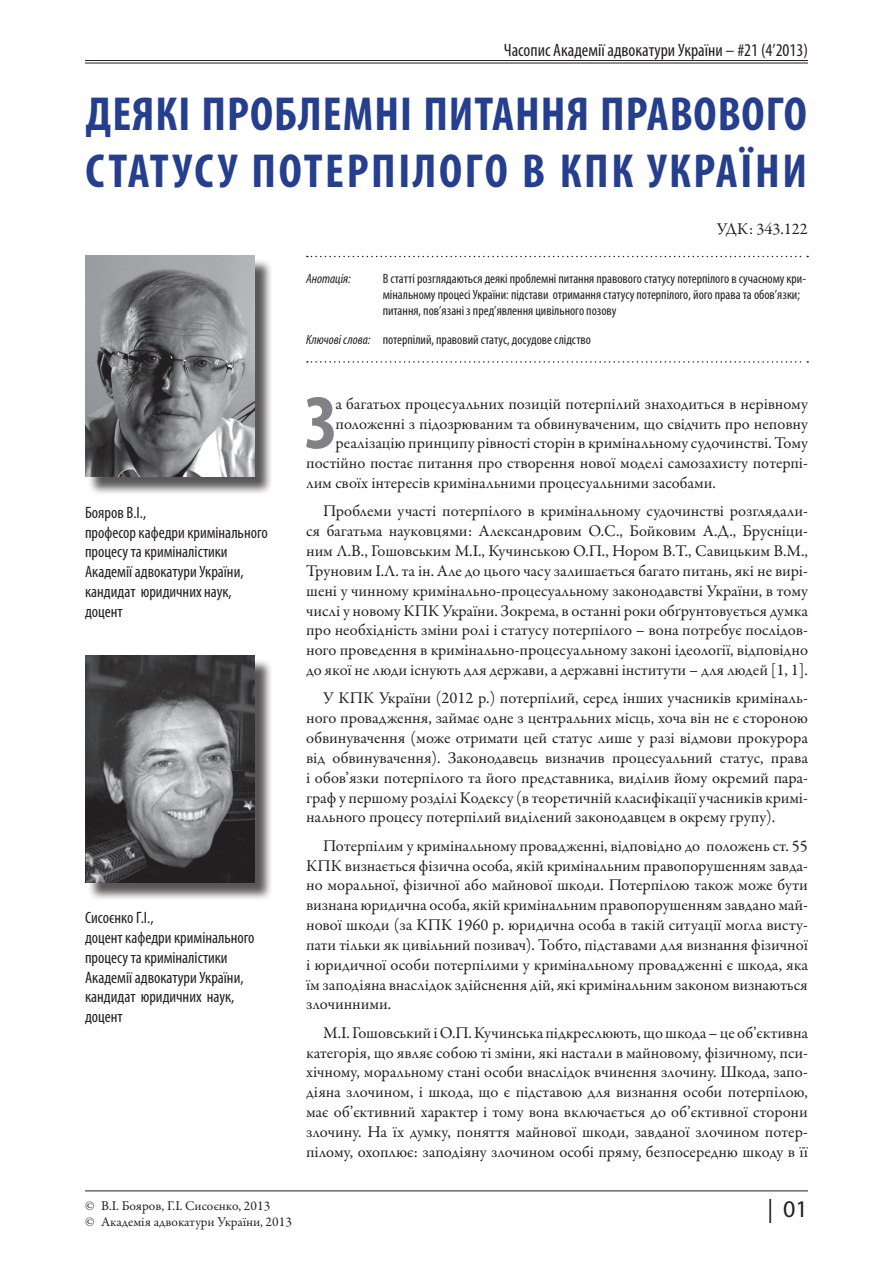
<style>
.page{position:relative;width:893px;height:1263px;background:#fff}
.page>*{position:absolute;margin:0;border:0;box-sizing:border-box;transform-origin:0 0}
.Basic_Cap{font:700 condensed 75.3px "Myriad Pro";color:#808285}
.t1{font:700 condensed 48px/57.6px "Myriad Pro";letter-spacing:.02em;color:#253f8e}
.Page_No{font:24px "Myriad Pro";color:#231f20}
.Header_Up{font:condensed 18px "Myriad Pro";color:#231f20}
.Basic_Cap-2{font:16.5px/19.8px "Garamond Premr Pro";color:#231f20;text-align:justify}
.Author{font:condensed 16.5px/19.8px "Myriad Pro";color:#231f20}
.Anotacia{font:condensed 13.5px/16.2px "Myriad Pro";color:#231f20}
.Copyright{font:13.5px "Garamond Premr Pro";letter-spacing:-.005em;color:#231f20}
.Keywords_top{font:condensed 13.5px "Myriad Pro";color:#231f20}
.Anotacia-2{font:italic condensed 13.5px "Myriad Pro";color:#231f20}
.s1{font-style:italic}
</style>
<div class="page">
<hr style="left:85px;top:60px;width:723px;height:1px;background:#231f20">
<hr style="left:85px;top:63px;width:723px;height:1px;background:#231f20">
<hr style="left:85px;top:1190px;width:723px;height:1px;background:#231f20">
<svg style="left:307px;top:256px;width:501px;height:1px"></svg>
<svg style="left:307px;top:361px;width:501px;height:2px"></svg>
<div style="left:87px;top:258px;width:187px;height:238px;background:#231f20;opacity:.75"></div>
<img style="left:85px;top:256px;width:170px;height:221px">
<div style="left:87px;top:658px;width:187px;height:243px;background:#231f20;opacity:.75"></div>
<img style="left:85px;top:656px;width:170px;height:226px">
<p class="Header_Up" style="left:504px;top:39px;width:306px">Часопис Академії адвокатури України – #21 (4’2013)</p>
<p class="t1" style="left:86px;top:84px;width:723px">ДЕЯКІ ПРОБЛЕМНІ ПИТАННЯ ПРАВОВОГО<br>СТАТУСУ ПОТЕРПІЛОГО В КПК УКРАЇНИ</p>
<p class="Basic_Cap-2" style="left:717px;top:219px;width:93px">УДК: 343.122</p>
<p class="Anotacia-2" style="left:306px;top:270px;width:46px">Анотація:</p>
<p class="Anotacia" style="left:383px;top:270px;width:425px">В статті розглядаються деякі проблемні питання правового статусу потерпілого в сучасному кри&shy;мінальному процесі України: підстави отримання статусу потерпілого, його права та обов’язки; питання, пов’язані з пред’явлення цивільного позову</p>
<p class="Keywords_top" style="left:306px;top:331px;width:286px"><span class="s1">Ключові слова:</span> потерпілий, правовий статус, досудове слідство</p>
<p class="Author" style="left:85px;top:502px;width:184px">Бояров В.І.,<br>професор кафедри кримінального процесу та криміналістики<br>Академії адвокатури України, кандидат юридичних наук, доцент</p>
<p class="Author" style="left:85px;top:907px;width:171px">Сисоєнко Г.І.,<br>доцент кафедри кримінального процесу та криміналістики<br>Академії адвокатури України, кандидат юридичних наук, доцент</p>
<p class="Basic_Cap" style="left:305px;top:376px;width:32px">З</p>
<p class="Basic_Cap-2" style="left:335px;top:394px;width:474px">а багатьох процесуальних позицій потерпілий знаходиться в нерівному</p>
<p class="Basic_Cap-2" style="left:335px;top:414px;width:474px">положенні з підозрюваним та обвинуваченим, що свідчить про неповну</p>
<p class="Basic_Cap-2" style="left:335px;top:434px;width:474px">реалізацію принципу рівності сторін в кримінальному судочинстві. Тому</p>
<p class="Basic_Cap-2" style="left:306px;top:453px;width:503px">постійно постає питання про створення нової моделі самозахисту потерпі-</p>
<p class="Basic_Cap-2" style="left:306px;top:473px;width:411px">лим своїх інтересів кримінальними процесуальними засобами.</p>
<p class="Basic_Cap-2" style="left:306px;top:502px;width:503px;text-indent:17px">Проблеми участі потерпілого в кримінальному судочинстві розглядали&shy;ся багатьма науковцями: Александровим О.С., Бойковим А.Д., Брусніци&shy;ним Л.В., Гошовським М.І., Кучинською О.П., Нором В.Т., Савицьким В.М., Труновим І.Л. та ін. Але до цього часу залишається багато питань, які не вирі&shy;шені у чинному кримінально-процесуальному законодавстві України, в тому числі у новому КПК України. Зокрема, в останні роки обґрунтовується думка про необхідність зміни ролі і статусу потерпілого – вона потребує послідов&shy;ного проведення в кримінально-процесуальному законі ідеології, відповідно до якої не люди існують для держави, а державні інститути – для людей [1, 1].</p>
<p class="Basic_Cap-2" style="left:306px;top:689px;width:503px;text-indent:17px">У КПК України (2012 р.) потерпілий, серед інших учасників криміналь&shy;ного провадження, займає одне з центральних місць, хоча він не є стороною обвинувачення (може отримати цей статус лише у разі відмови прокурора від обвинувачення). Законодавець визначив процесуальний статус, права і обов’язки потерпілого та його представника, виділив йому окремий пара&shy;граф у першому розділі Кодексу (в теоретичній класифікації учасників кримі&shy;нального процесу потерпілий виділений законодавцем в окрему групу).</p>
<p class="Basic_Cap-2" style="left:306px;top:836px;width:503px;text-indent:17px">Потерпілим у кримінальному провадженні, відповідно до положень ст. 55<br>КПК визнається фізична особа, якій кримінальним правопорушенням завда&shy;но моральної, фізичної або майнової шкоди. Потерпілою також може бути визнана юридична особа, якій кримінальним правопорушенням завдано май&shy;нової шкоди (за КПК 1960 р. юридична особа в такій ситуації могла висту&shy;пати тільки як цивільний позивач). Тобто, підставами для визнання фізичної і юридичної особи потерпілими у кримінальному провадженні є шкода, яка їм заподіяна внаслідок здійснення дій, які кримінальним законом визнаються злочинними.</p>
<p class="Basic_Cap-2" style="left:306px;top:1023px;width:503px;text-indent:17px">М.І. Гошовський і О.П. Кучинська підкреслюють, що шкода – це об’єктивна категорія, що являє собою ті зміни, які настали в майновому, фізичному, пси&shy;хічному, моральному стані особи внаслідок вчинення злочину. Шкода, запо&shy;діяна злочином, і шкода, що є підставою для визнання особи потерпілою, має об’єктивний характер і тому вона включається до об’єктивної сторони злочину. На їх думку, поняття майнової шкоди, завданої злочином потер&shy;пілому, охоплює: заподіяну злочином особі пряму, безпосередню шкоду в її</p>
<p class="Copyright" style="left:85px;top:1198px;width:187px">© В.І. Бояров, Г.І. Сисоєнко, 2013</p>
<p class="Copyright" style="left:85px;top:1214px;width:208px">© Академія адвокатури України, 2013</p>
<p class="Page_No" style="left:767px;top:1194px;width:42px">| 01</p>
</div>
